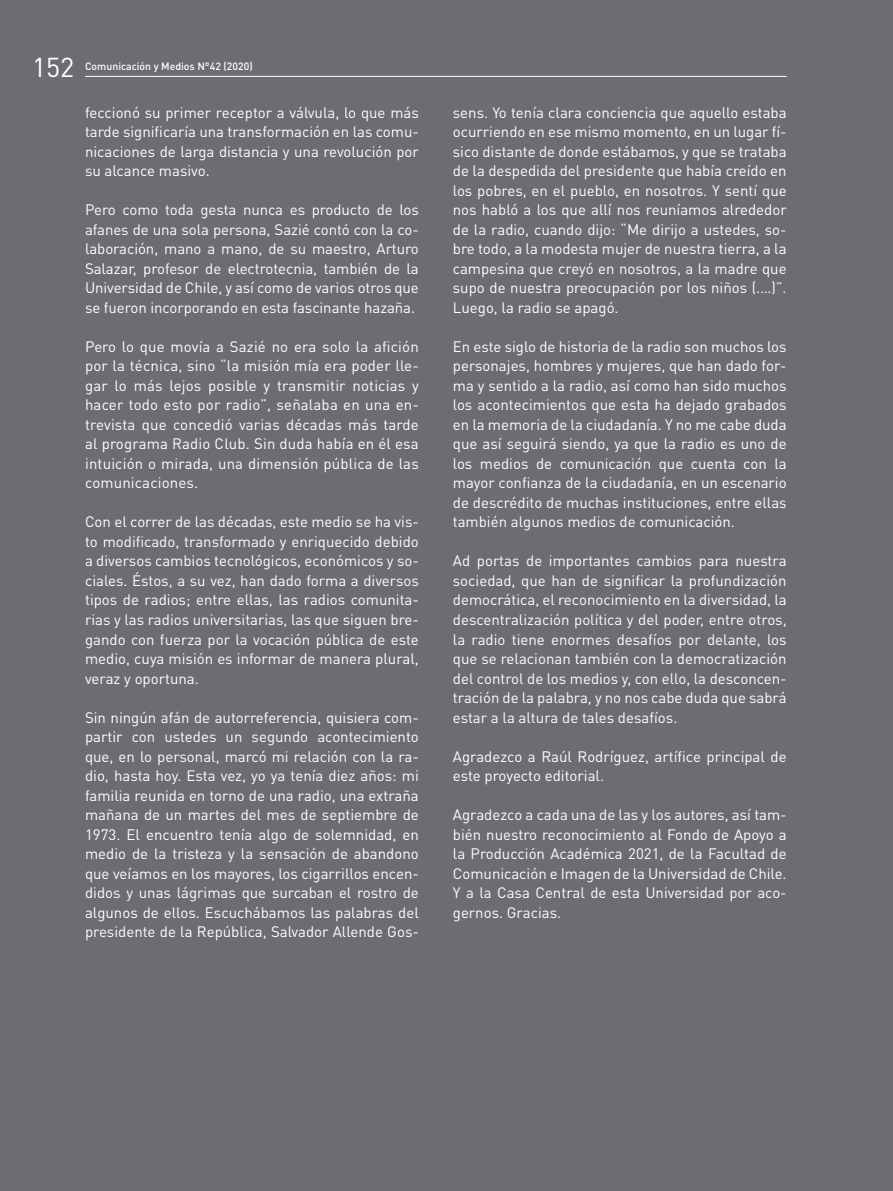
<style>
.page{position:relative;width:893px;height:1191px;background:#6c6d70}
.page>*{position:absolute;margin:0;border:0;box-sizing:border-box;transform-origin:0 0}
.t1{font:27px "DIN Pro";color:#fff}
.caja_textos{font:15px/19.5px "DIN Pro";color:#fff;text-align:justify}
.t2{font:500 10.5px "DIN Pro";color:#fff}
</style>
<div class="page">
<hr style="left:85px;top:76px;width:702px;height:1px;background:#fff">
<p class="t1" style="left:32px;top:48px;width:44px">152</p>
<p class="t2" style="left:85px;top:57px;width:169px">Comunicación y Medios N°42 (2020)</p>
<p class="caja_textos" style="left:85px;top:102px;width:335px">feccionó su primer receptor a válvula, lo que más tarde significaría una transformación en las comu&shy;nicaciones de larga distancia y una revolución por su alcance masivo.</p>
<p class="caja_textos" style="left:85px;top:199px;width:335px">Pero como toda gesta nunca es producto de los afanes de una sola persona, Sazié contó con la co&shy;laboración, mano a mano, de su maestro, Arturo Salazar, profesor de electrotecnia, también de la Universidad de Chile, y así como de varios otros que se fueron incorporando en esta fascinante hazaña.</p>
<p class="caja_textos" style="left:85px;top:336px;width:335px">Pero lo que movía a Sazié no era solo la afición por la técnica, sino “la misión mía era poder lle&shy;gar lo más lejos posible y transmitir noticias y hacer todo esto por radio”, señalaba en una en&shy;trevista que concedió varias décadas más tarde al programa Radio Club. Sin duda había en él esa intuición o mirada, una dimensión pública de las comunicaciones.</p>
<p class="caja_textos" style="left:85px;top:511px;width:335px">Con el correr de las décadas, este medio se ha vis&shy;to modificado, transformado y enriquecido debido a diversos cambios tecnológicos, económicos y so&shy;ciales. Éstos, a su vez, han dado forma a diversos tipos de radios; entre ellas, las radios comunita&shy;rias y las radios universitarias, las que siguen bre&shy;gando con fuerza por la vocación pública de este medio, cuya misión es informar de manera plural, veraz y oportuna.</p>
<p class="caja_textos" style="left:85px;top:706px;width:335px">Sin ningún afán de autorreferencia, quisiera com&shy;partir con ustedes un segundo acontecimiento que, en lo personal, marcó mi relación con la ra&shy;dio, hasta hoy. Esta vez, yo ya tenía diez años: mi familia reunida en torno de una radio, una extraña mañana de un martes del mes de septiembre de 1973. El encuentro tenía algo de solemnidad, en medio de la tristeza y la sensación de abandono que veíamos en los mayores, los cigarrillos encen&shy;didos y unas lágrimas que surcaban el rostro de algunos de ellos. Escuchábamos las palabras del presidente de la República, Salvador Allende Gos-</p>
<p class="caja_textos" style="left:453px;top:102px;width:335px">sens. Yo tenía clara conciencia que aquello estaba ocurriendo en ese mismo momento, en un lugar fí&shy;sico distante de donde estábamos, y que se trataba de la despedida del presidente que había creído en los pobres, en el pueblo, en nosotros. Y sentí que nos habló a los que allí nos reuníamos alrededor de la radio, cuando dijo: “Me dirijo a ustedes, so&shy;bre todo, a la modesta mujer de nuestra tierra, a la campesina que creyó en nosotros, a la madre que supo de nuestra preocupación por los niños (.…)”.<br>Luego, la radio se apagó.</p>
<p class="caja_textos" style="left:453px;top:336px;width:335px">En este siglo de historia de la radio son muchos los personajes, hombres y mujeres, que han dado for&shy;ma y sentido a la radio, así como han sido muchos los acontecimientos que esta ha dejado grabados en la memoria de la ciudadanía. Y no me cabe duda que así seguirá siendo, ya que la radio es uno de los medios de comunicación que cuenta con la mayor confianza de la ciudadanía, en un escenario de descrédito de muchas instituciones, entre ellas también algunos medios de comunicación.</p>
<p class="caja_textos" style="left:453px;top:550px;width:335px">Ad portas de importantes cambios para nuestra sociedad, que han de significar la profundización democrática, el reconocimiento en la diversidad, la descentralización política y del poder, entre otros, la radio tiene enormes desafíos por delante, los que se relacionan también con la democratización del control de los medios y, con ello, la desconcen&shy;tración de la palabra, y no nos cabe duda que sabrá estar a la altura de tales desafíos.</p>
<p class="caja_textos" style="left:453px;top:745px;width:335px">Agradezco a Raúl Rodríguez, artífice principal de este proyecto editorial.</p>
<p class="caja_textos" style="left:453px;top:804px;width:335px">Agradezco a cada una de las y los autores, así tam&shy;bién nuestro reconocimiento al Fondo de Apoyo a la Producción Académica 2021, de la Facultad de Comunicación e Imagen de la Universidad de Chile.<br>Y a la Casa Central de esta Universidad por aco&shy;gernos. Gracias.</p>
</div>
